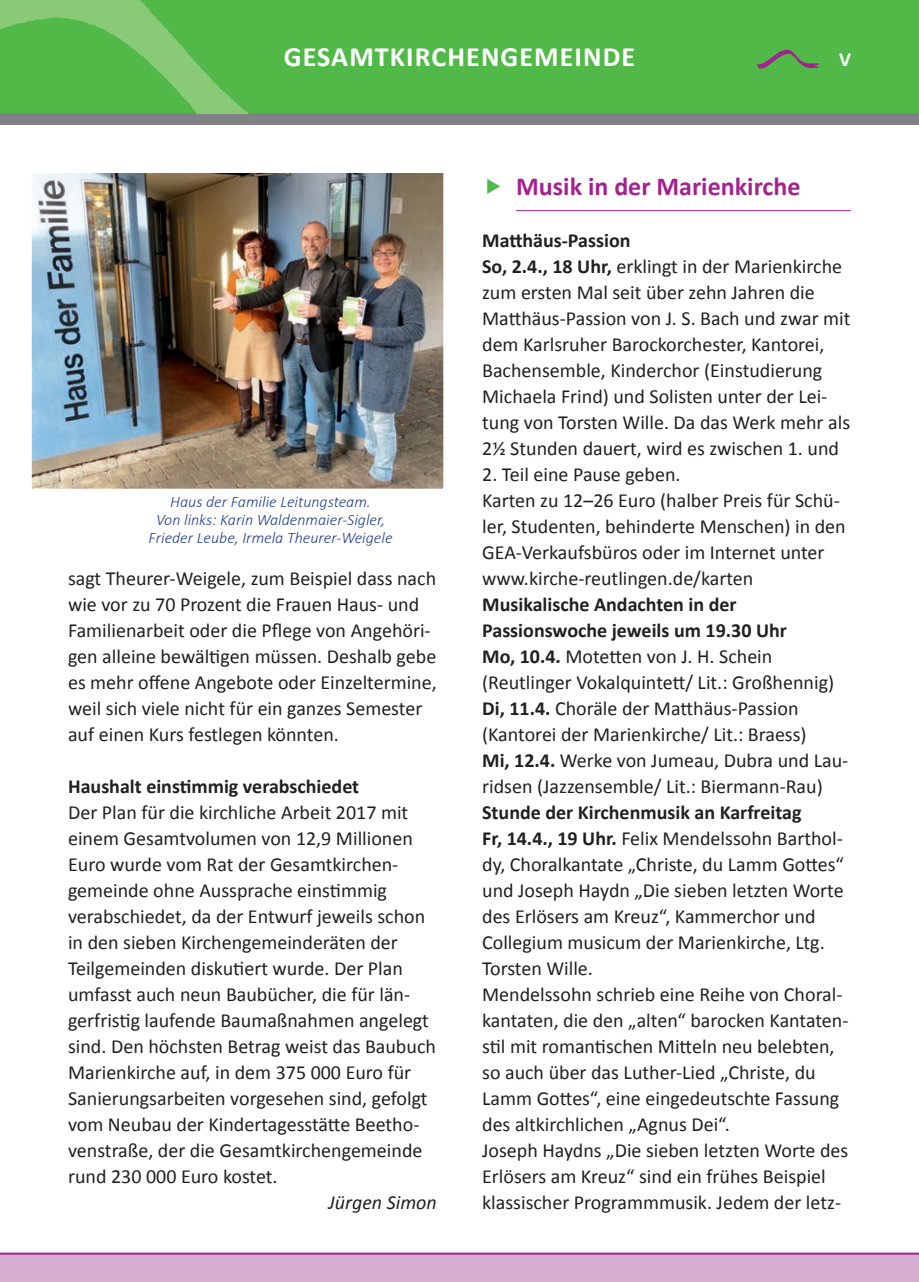
<style>
.page{position:relative;width:919px;height:1282px;background:#fff}
.page>*{position:absolute;margin:0;border:0;box-sizing:border-box;transform-origin:0 0}
.t1{font:700 28px "Calibri";letter-spacing:.04em;color:#fff}
.t2{font:700 26px "Calibri";color:#a2238e}
.t3{font:20px/26px "Calibri";color:#231f20}
.t4{font:700 20px "Calibri";color:#231f20}
.t5{font:italic 20px "Calibri";color:#231f20}
.t6{font:700 20px "Calibri";color:#fff}
.t7{font:italic 300 16px/18px "Calibri";color:#253f8e;text-align:center}
.s1{font-weight:700}
</style>
<div class="page">
<div style="left:0;top:0;width:918px;height:113px;background:#51b948"></div>
<div style="left:0;top:113px;width:918px;height:12px;background:#808285"></div>
<img style="left:0;top:0;width:248px;height:113px">
<img style="left:757px;top:49px;width:62px;height:20px">
<div style="left:0;top:1253px;width:918px;height:28px;background:#d4add0"></div>
<hr style="left:0;top:1252px;width:918px;height:2px;background:#a2238e">
<hr style="left:516px;top:210px;width:334px;height:1px;background:#a2238e">
<img style="left:33px;top:174px;width:409px;height:313px">
<div style="left:30px;top:170px;width:415px;height:320px;border:2px solid #fff"></div>
<h1 class="t1" style="left:284px;top:39px;width:353px">GEsAMtkiRchEnGEMEinDE</h1>
<p class="t6" style="left:839px;top:47px;width:13px">V</p>
<p class="t7" style="left:149px;top:492px;width:245px">Haus der Familie Leitungsteam.<br>Von links: Karin Waldenmaier-Sigler,<br>Frieder Leube, Irmela Theurer-Weigele</p>
<p class="t3" style="left:68px;top:565px;width:370px">sagt Theurer-Weigele, zum Beispiel dass nach wie vor zu 70 Prozent die Frauen Haus- und Familienarbeit oder die Pflege von Angehöri&shy;gen alleine bewältigen müssen. Deshalb gebe es mehr offene Angebote oder Einzeltermine, weil sich viele nicht für ein ganzes Semester auf einen Kurs festlegen könnten.</p>
<p class="t4" style="left:68px;top:773px;width:292px">Haushalt einstimmig verabschiedet</p>
<p class="t3" style="left:68px;top:799px;width:369px">Der Plan für die kirchliche Arbeit 2017 mit einem Gesamtvolumen von 12,9 Millionen Euro wurde vom Rat der Gesamtkirchen&shy;gemeinde ohne Aussprache einstimmig verabschiedet, da der Entwurf jeweils schon in den sieben Kirchengemeinderäten der Teilgemeinden diskutiert wurde. Der Plan umfasst auch neun Baubücher, die für län&shy;gerfristig laufende Baumaßnahmen angelegt sind. Den höchsten Betrag weist das Baubuch Marienkirche auf, in dem 375 000 Euro für Sanierungsarbeiten vorgesehen sind, gefolgt vom Neubau der Kindertagesstätte Beetho&shy;venstraße, der die Gesamtkirchengemeinde rund 230 000 Euro kostet.</p>
<p class="t5" style="left:328px;top:1188px;width:110px">Jürgen Simon</p>
<h2 class="t2" style="left:516px;top:169px;width:286px">Musik in der Marienkirche</h2>
<p class="t3" style="left:482px;top:227px;width:370px"><span class="s1">Matthäus-Passion<br>so, 2.4., 18 Uhr,</span> erklingt in der Marienkirche zum ersten Mal seit über zehn Jahren die Matthäus-Passion von J. S. Bach und zwar mit dem Karlsruher Barockorchester, Kantorei, Bachensemble, Kinderchor (Einstudierung Michaela Frind) und Solisten unter der Lei&shy;tung von Torsten Wille. Da das Werk mehr als 2½ Stunden dauert, wird es zwischen 1. und</p>
<p class="t3" style="left:482px;top:461px;width:365px">2. Teil eine Pause geben.<br>Karten zu 12–26 Euro (halber Preis für Schü&shy;ler, Studenten, behinderte Menschen) in den GEA-Verkaufsbüros oder im Internet unter www.kirche-reutlingen.de/karten</p>
<p class="t3" style="left:482px;top:591px;width:368px"><span class="s1">Musikalische Andachten in der Passionswoche jeweils um 19.30 Uhr<br>Mo, 10.4.</span> Motetten von J. H. Schein (Reutlinger Vokalquintett/ Lit.: Großhennig)<br><span class="s1">Di, 11.4.</span> Choräle der Matthäus-Passion (Kantorei der Marienkirche/ Lit.: Braess)<br><span class="s1">Mi, 12.4.</span> Werke von Jumeau, Dubra und Lau&shy;ridsen (Jazzensemble/ Lit.: Biermann-Rau)</p>
<p class="t3" style="left:482px;top:799px;width:368px"><span class="s1">stunde der kirchenmusik an karfreitag<br>Fr, 14.4., 19 Uhr.</span> Felix Mendelssohn Barthol&shy;dy, Choralkantate „Christe, du Lamm Gottes“ und Joseph Haydn „Die sieben letzten Worte des Erlösers am Kreuz“, Kammerchor und Collegium musicum der Marienkirche, Ltg.<br>Torsten Wille.<br>Mendelssohn schrieb eine Reihe von Choral&shy;kantaten, die den „alten“ barocken Kantaten&shy;stil mit romantischen Mitteln neu belebten, so auch über das Luther-Lied „Christe, du Lamm Gottes“, eine eingedeutschte Fassung des altkirchlichen „Agnus Dei“.<br>Joseph Haydns „Die sieben letzten Worte des Erlösers am Kreuz“ sind ein frühes Beispiel klassischer Programmmusik. Jedem der letz-</p>
</div>
